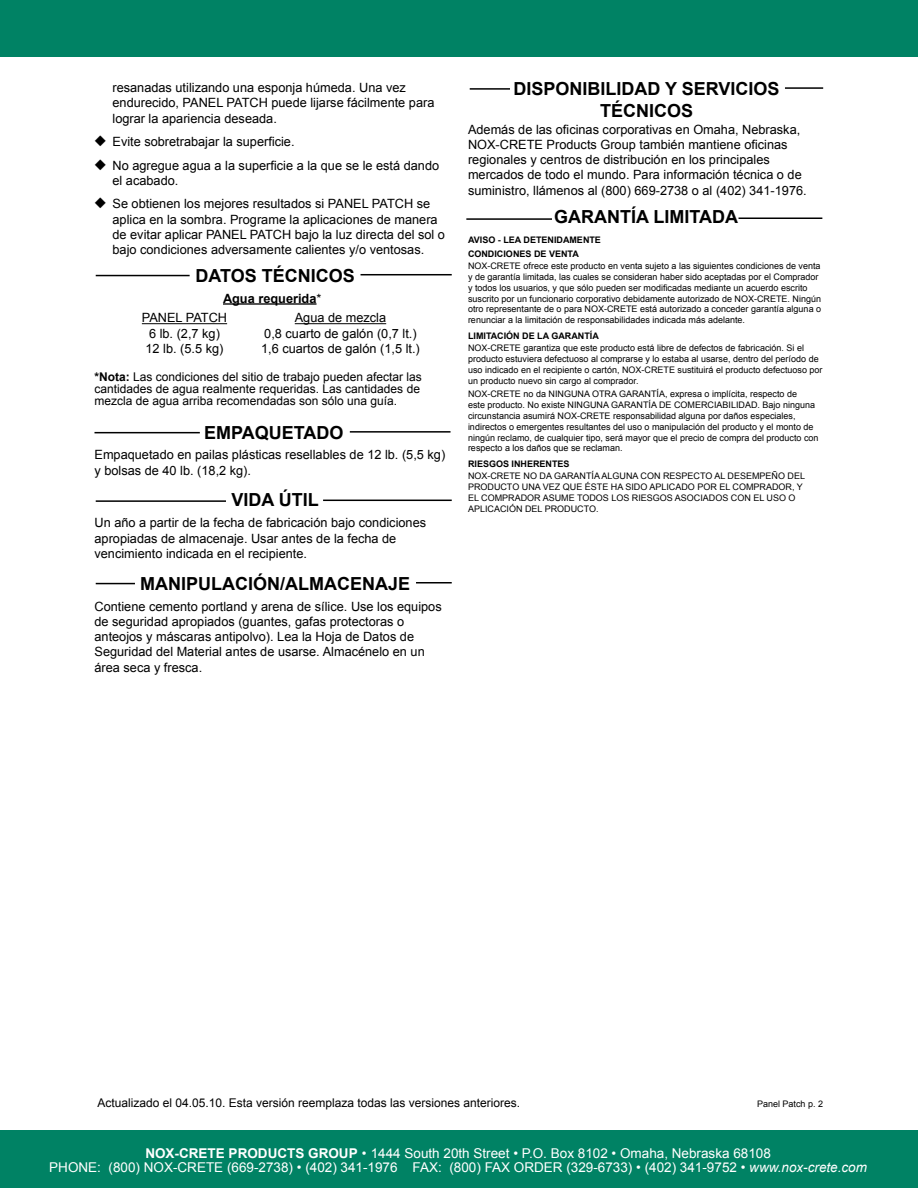
<style>
.page{position:relative;width:918px;height:1188px;background:#fff}
.page>*{position:absolute;margin:0;border:0;box-sizing:border-box;transform-origin:0 0}
.t1{font:700 18px/21.6px "Arial";color:#000;text-align:center}
.t2{font:13.5px/14.2px "Arial";color:#fff;text-align:center}
.t3{font:12.75px/15.3px "Arial";color:#000}
.t4{font:700 12.75px/19.6px "Arial";color:#000}
.t5{font:12px/12px "Arial";color:#000}
.t6{font:9px/10.8px "Arial";color:#000}
.t7{font:700 9px/14.2px "Arial";color:#000}
.s1{font-weight:400}
.s2{font-weight:700}
.s3{font-style:italic}
</style>
<div class="page">
<hr style="left:223px;top:303px;width:94px;height:2px;background:#000">
<hr style="left:142px;top:323px;width:85px;height:1px;background:#000">
<hr style="left:295px;top:323px;width:91px;height:1px;background:#000">
<hr style="left:466px;top:218px;width:86px;height:2px;background:#000">
<hr style="left:739px;top:218px;width:83px;height:1px;background:#000">
<hr style="left:470px;top:88px;width:40px;height:2px;background:#000">
<hr style="left:785px;top:87px;width:38px;height:2px;background:#000">
<hr style="left:94px;top:432px;width:106px;height:1px;background:#000">
<hr style="left:350px;top:431px;width:101px;height:2px;background:#000">
<hr style="left:96px;top:583px;width:39px;height:1px;background:#000">
<hr style="left:416px;top:582px;width:36px;height:2px;background:#000">
<hr style="left:96px;top:500px;width:130px;height:2px;background:#000">
<hr style="left:323px;top:500px;width:129px;height:1px;background:#000">
<hr style="left:96px;top:275px;width:94px;height:1px;background:#000">
<hr style="left:361px;top:274px;width:91px;height:1px;background:#000">
<div style="left:0;top:1130px;width:918px;height:58px;background:#008264"></div>
<div style="left:0;top:0;width:918px;height:57px;background:#008264"></div>
<h3 class="t3" style="left:113px;top:79px;width:323px;line-height:15.8px">resanadas utilizando una esponja húmeda. Una vez endurecido, PANEL PATCH puede lijarse fácilmente para lograr la apariencia deseada.</h3>
<h3 class="t3" style="left:94px;top:134px;width:202px">◆ Evite sobretrabajar la superficie.</h3>
<h3 class="t3" style="left:112px;top:158px;width:328px;text-indent:-18px">◆ No agregue agua a la superficie a la que se le está dando el acabado.</h3>
<h3 class="t3" style="left:112px;top:196px;width:334px;text-indent:-18px">◆ Se obtienen los mejores resultados si PANEL PATCH se aplica en la sombra. Programe la aplicaciones de manera de evitar aplicar PANEL PATCH bajo la luz directa del sol o bajo condiciones adversamente calientes y/o ventosas.</h3>
<h3 class="t4" style="left:142px;top:289px;width:181px;text-indent:81px">Agua requerida<span class="s1">*<br>PANEL PATCH</span></h3>
<h1 class="t1" style="left:195px;top:265px;width:161px">DATOS TÉCNICOS</h1>
<h3 class="t3" style="left:295px;top:310px;width:93px">Agua de mezcla</h3>
<h3 class="t3" style="left:149px;top:326px;width:72px">6 lb. (2,7 kg)</h3>
<h3 class="t3" style="left:264px;top:326px;width:154px">0,8 cuarto de galón (0,7 lt.)</h3>
<h3 class="t3" style="left:146px;top:341px;width:79px">12 lb. (5.5 kg)</h3>
<h3 class="t3" style="left:261px;top:341px;width:160px">1,6 cuartos de galón (1,5 lt.)</h3>
<h3 class="t5" style="left:94px;top:371px;width:329px"><span class="s2">*Nota:</span> Las condiciones del sitio de trabajo pueden afectar las cantidades de agua realmente requeridas. Las cantidades de mezcla de agua arriba recomendadas son sólo una guía.</h3>
<h1 class="t1" style="left:204px;top:423px;width:141px">EMPAQUETADO</h1>
<h3 class="t3" style="left:94px;top:447px;width:352px">Empaquetado en pailas plásticas resellables de 12 lb. (5,5 kg) y bolsas de 40 lb. (18,2 kg).</h3>
<h1 class="t1" style="left:232px;top:490px;width:89px">VIDA ÚTIL</h1>
<h3 class="t3" style="left:94px;top:515px;width:333px">Un año a partir de la fecha de fabricación bajo condiciones apropiadas de almacenaje. Usar antes de la fecha de vencimiento indicada en el recipiente.</h3>
<h1 class="t1" style="left:140px;top:573px;width:271px">MANIPULACIÓN/ALMACENAJE</h1>
<p class="t3" style="left:94px;top:599px;width:349px">Contiene cemento portland y arena de sílice. Use los equipos de seguridad apropiados (guantes, gafas protectoras o anteojos y máscaras antipolvo). Lea la Hoja de Datos de Seguridad del Material antes de usarse. Almacénelo en un área seca y fresca.</p>
<h1 class="t1" style="left:514px;top:79px;width:268px">DISPONIBILIDAD Y SERVICIOS<br>TÉCNICOS</h1>
<p class="t3" style="left:468px;top:122px;width:340px">Además de las oficinas corporativas en Omaha, Nebraska, NOX-CRETE Products Group también mantiene oficinas regionales y centros de distribución en los principales mercados de todo el mundo. Para información técnica o de suministro, llámenos al (800) 669-2738 o al (402) 341-1976.</p>
<p class="t7" style="left:468px;top:233px;width:135px">AVISO - LEA DETENIDAMENTE<br>CONDICIONES DE VENTA</p>
<p class="t6" style="left:468px;top:261px;width:355px">NOX-CRETE ofrece este producto en venta sujeto a las siguientes condiciones de venta y de garantía limitada, las cuales se consideran haber sido aceptadas por el Comprador y todos los usuarios, y que sólo pueden ser modificadas mediante un acuerdo escrito suscrito por un funcionario corporativo debidamente autorizado de NOX-CRETE. Ningún otro representante de o para NOX-CRETE está autorizado a conceder garantía alguna o renunciar a la limitación de responsabilidades indicada más adelante.</p>
<p class="t7" style="left:468px;top:329px;width:132px">LIMITACIÓN DE LA GARANTÍA</p>
<p class="t6" style="left:468px;top:343px;width:356px">NOX-CRETE garantiza que este producto está libre de defectos de fabricación. Si el producto estuviera defectuoso al comprarse y lo estaba al usarse, dentro del período de uso indicado en el recipiente o cartón, NOX-CRETE sustituirá el producto defectuoso por un producto nuevo sin cargo al comprador.</p>
<p class="t6" style="left:468px;top:389px;width:352px">NOX-CRETE no da NINGUNA OTRA GARANTÍA, expresa o implícita, respecto de<br>este producto. No existe NINGUNA GARANTÍA DE COMERCIABILIDAD. Bajo ninguna circunstancia asumirá NOX-CRETE responsabilidad alguna por daños especiales, indirectos o emergentes resultantes del uso o manipulación del producto y el monto de ningún reclamo, de cualquier tipo, será mayor que el precio de compra del producto con respecto a los daños que se reclaman.</p>
<p class="t7" style="left:468px;top:457px;width:103px">RIESGOS INHERENTES</p>
<p class="t6" style="left:468px;top:471px;width:339px">NOX-CRETE NO DA GARANTÍA ALGUNA CON RESPECTO AL DESEMPEÑO DEL PRODUCTO UNA VEZ QUE ÉSTE HA SIDO APLICADO POR EL COMPRADOR, Y EL COMPRADOR ASUME TODOS LOS RIESGOS ASOCIADOS CON EL USO O APLICACIÓN DEL PRODUCTO.</p>
<h1 class="t1" style="left:554px;top:206px;width:185px">GARANTÍA LIMITADA</h1>
<h3 class="t5" style="left:97px;top:1097px;width:424px">Actualizado el 04.05.10. Esta versión reemplaza todas las versiones anteriores.</h3>
<p class="t6" style="left:757px;top:1098px;width:68px">Panel Patch p. 2</p>
<h2 class="t2" style="left:49px;top:1146px;width:819px"><span class="s2">NOX-CRETE PRODUCTS GROUP</span> • 1444 South 20th Street • P.O. Box 8102 • Omaha, Nebraska 68108<br>PHONE: (800) NOX-CRETE (669-2738) • (402) 341-1976 FAX: (800) FAX ORDER (329-6733) • (402) 341-9752 • <span class="s3">www.nox-crete.com</span></h2>
</div>
